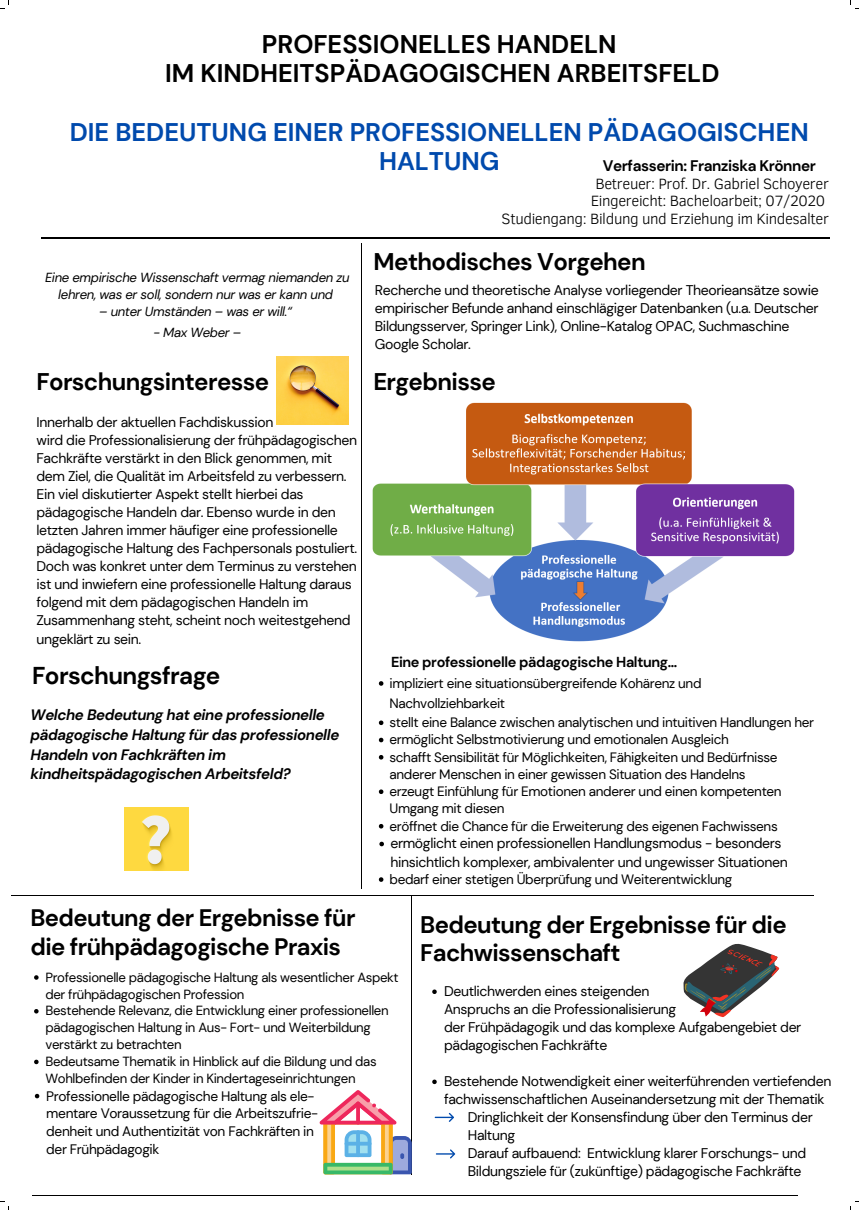
<style>
.page{position:relative;width:859px;height:1210px;background:#fff}
.page>*{position:absolute;margin:0;border:0;box-sizing:border-box;transform-origin:0 0}
.t1{font:700 25.5px "DM Sans";color:#000}
.t2{font:700 25.5px/29.2px "DM Sans";color:#004aad;text-align:center}
.t3{font:700 24.3px "DM Sans";letter-spacing:-.025em;color:#000}
.t4{font:700 24.05px "DM Sans";letter-spacing:-.025em;color:#000}
.t5{font:700 23.95px/28.5px "DM Sans";letter-spacing:-.025em;color:#000}
.t6{font:700 23.8px/28.5px "DM Sans";letter-spacing:-.025em;color:#000}
.t7{font:300 15.3px "Clear Sans";letter-spacing:-.025em;color:#000}
.t8{font:700 15.3px "DM Sans";letter-spacing:-.025em;color:#000}
.t9{font:italic 700 15.05px/19.5px "DM Sans";letter-spacing:-.025em;color:#000}
.t10{font:700 14.45px "DM Sans";letter-spacing:-.025em;color:#000}
.t11{font:14.05px/18px "DM Sans";letter-spacing:-.025em;color:#000}
.t12{font:14px/18px "DM Sans";letter-spacing:-.025em;color:#000}
.t13{font:13.75px "DM Sans";letter-spacing:-.025em;color:#000}
.t14{font:13.55px/20.4px "DM Sans";letter-spacing:-.025em;color:#000}
.t15{font:13.25px/16.9px "DM Sans";letter-spacing:-.025em;color:#000}
.t16{font:italic 13.1px/16.9px "DM Sans";letter-spacing:-.025em;color:#000;text-align:center}
</style>
<div class="page">
<hr style="left:361px;top:243px;width:1px;height:645px;background:#000">
<svg style="left:379px;top:681px;width:4px;height:4px"></svg>
<svg style="left:379px;top:720px;width:4px;height:5px"></svg>
<svg style="left:379px;top:737px;width:4px;height:5px"></svg>
<svg style="left:379px;top:755px;width:4px;height:4px"></svg>
<svg style="left:379px;top:789px;width:4px;height:4px"></svg>
<svg style="left:379px;top:824px;width:4px;height:4px"></svg>
<svg style="left:379px;top:841px;width:5px;height:5px"></svg>
<svg style="left:379px;top:877px;width:4px;height:4px"></svg>
<hr style="left:411px;top:895px;width:1px;height:279px;background:#000">
<hr style="left:11px;top:895px;width:803px;height:1px;background:#000">
<hr style="left:42px;top:237px;width:788px;height:1px;background:#000">
<hr style="left:32px;top:1194px;width:765px;height:1px;background:#000">
<svg style="left:432px;top:989px;width:5px;height:4px"></svg>
<svg style="left:432px;top:1079px;width:5px;height:4px"></svg>
<img style="left:276px;top:356px;width:72px;height:68px">
<img style="left:124px;top:807px;width:65px;height:63px">
<svg style="left:34px;top:975px;width:5px;height:4px"></svg>
<svg style="left:34px;top:1009px;width:5px;height:4px"></svg>
<svg style="left:34px;top:1059px;width:5px;height:4px"></svg>
<svg style="left:35px;top:1093px;width:4px;height:5px"></svg>
<svg style="left:435px;top:1112px;width:19px;height:9px"></svg>
<svg style="left:436px;top:1149px;width:19px;height:9px"></svg>
<svg style="left:319px;top:1090px;width:93px;height:84px"></svg>
<svg style="left:683px;top:943px;width:96px;height:73px"></svg>
<img style="left:372px;top:402px;width:423px;height:240px">
<p class="t1" style="left:262px;top:28px;width:356px">PROFESSIONELLES HANDELN</p>
<p class="t1" style="left:165px;top:57px;width:556px">IM KINDHEITSPÄDAGOGISCHEN ARBEITSFELD</p>
<p class="t2" style="left:70px;top:117px;width:740px">DIE BEDEUTUNG EINER PROFESSIONELLEN PÄDAGOGISCHEN<br>HALTUNG</p>
<p class="t8" style="left:603px;top:155px;width:214px">Verfasserin: Franziska Krönner</p>
<p class="t7" style="left:595px;top:173px;width:235px">Betreuer: Prof. Dr. Gabriel Schoyerer</p>
<p class="t7" style="left:591px;top:190px;width:236px">Eingereicht: Bacheloarbeit; 07/2020</p>
<p class="t7" style="left:502px;top:207px;width:329px">Studiengang: Bildung und Erziehung im Kindesalter</p>
<p class="t16" style="left:45px;top:269px;width:306px">Eine empirische Wissenschaft vermag niemanden zu lehren, was er soll, sondern nur was er kann und</p>
<p class="t16" style="left:99px;top:303px;width:194px">– unter Umständen – was er will.“</p>
<p class="t16" style="left:153px;top:324px;width:89px">- Max Weber –</p>
<p class="t4" style="left:36px;top:366px;width:234px">Forschungsinteresse</p>
<p class="t12" style="left:37px;top:413px;width:238px">Innerhalb der aktuellen Fachdiskussion</p>
<p class="t12" style="left:37px;top:431px;width:322px">wird die Professionalisierung der frühpädagogischen Fachkräfte verstärkt in den Blick genommen, mit dem Ziel, die Qualität im Arbeitsfeld zu verbessern.<br>Ein viel diskutierter Aspekt stellt hierbei das pädagogische Handeln dar. Ebenso wurde in den letzten Jahren immer häufiger eine professionelle pädagogische Haltung des Fachpersonals postuliert.<br>Doch was konkret unter dem Terminus zu verstehen ist und inwiefern eine professionelle Haltung daraus folgend mit dem pädagogischen Handeln im Zusammenhang steht, scheint noch weitestgehend ungeklärt zu sein.</p>
<p class="t3" style="left:32px;top:660px;width:190px">Forschungsfrage</p>
<p class="t9" style="left:31px;top:705px;width:310px">Welche Bedeutung hat eine professionelle pädagogische Haltung für das professionelle Handeln von Fachkräften im kindheitspädagogischen Arbeitsfeld?</p>
<p class="t4" style="left:374px;top:246px;width:273px">Methodisches Vorgehen</p>
<p class="t11" style="left:375px;top:281px;width:445px">Recherche und theoretische Analyse vorliegender Theorieansätze sowie empirischer Befunde anhand einschlägiger Datenbanken (u.a. Deutscher Bildungsserver, Springer Link), Online-Katalog OPAC, Suchmaschine Google Scholar.</p>
<p class="t4" style="left:373px;top:366px;width:124px">Ergebnisse</p>
<p class="t10" style="left:391px;top:652px;width:288px">Eine professionelle pädagogische Haltung...</p>
<p class="t14" style="left:389px;top:673px;width:314px">impliziert eine situationsübergreifende Kohärenz und<br>Nachvollziehbarkeit</p>
<p class="t14" style="left:389px;top:712px;width:426px">stellt eine Balance zwischen analytischen und intuitiven Handlungen her</p>
<p class="t14" style="left:389px;top:729px;width:341px">ermöglicht Selbstmotivierung und emotionalen Ausgleich</p>
<p class="t14" style="left:389px;top:746px;width:390px">schafft Sensibilität für Möglichkeiten, Fähigkeiten und Bedürfnisse</p>
<p class="t14" style="left:389px;top:781px;width:394px">erzeugt Einfühlung für Emotionen anderer und einen kompetenten</p>
<p class="t14" style="left:389px;top:815px;width:390px">eröffnet die Chance für die Erweiterung des eigenen Fachwissens</p>
<p class="t11" style="left:390px;top:834px;width:399px">ermöglicht einen professionellen Handlungsmodus - besonders hinsichtlich komplexer, ambivalenter und ungewisser Situationen</p>
<p class="t14" style="left:389px;top:869px;width:344px">bedarf einer stetigen Überprüfung und Weiterentwicklung</p>
<p class="t14" style="left:389px;top:764px;width:358px">anderer Menschen in einer gewissen Situation des Handelns</p>
<p class="t14" style="left:389px;top:798px;width:117px">Umgang mit diesen</p>
<p class="t6" style="left:31px;top:903px;width:327px">Bedeutung der Ergebnisse für die frühpädagogische Praxis</p>
<p class="t15" style="left:45px;top:968px;width:355px">Professionelle pädagogische Haltung als wesentlicher Aspekt der frühpädagogischen Profession</p>
<p class="t15" style="left:45px;top:1002px;width:345px">Bestehende Relevanz, die Entwicklung einer professionellen pädagogischen Haltung in Aus- Fort- und Weiterbildung verstärkt zu betrachten</p>
<p class="t15" style="left:45px;top:1052px;width:333px">Bedeutsame Thematik in Hinblick auf die Bildung und das<br>Wohlbefinden der Kinder in Kindertageseinrichtungen</p>
<p class="t13" style="left:46px;top:1086px;width:270px">Professionelle pädagogische Haltung als ele-</p>
<p class="t13" style="left:46px;top:1104px;width:273px">mentare Voraussetzung für die Arbeitszufrie-</p>
<p class="t13" style="left:46px;top:1121px;width:269px">denheit und Authentizität von Fachkräften in</p>
<p class="t13" style="left:46px;top:1139px;width:115px">der Frühpädagogik</p>
<p class="t5" style="left:420px;top:910px;width:368px">Bedeutung der Ergebnisse für die<br>Fachwissenschaft</p>
<p class="t12" style="left:444px;top:982px;width:207px">Deutlichwerden eines steigenden</p>
<p class="t12" style="left:444px;top:1000px;width:234px">Anspruchs an die Professionalisierung</p>
<p class="t12" style="left:444px;top:1018px;width:359px">der Frühpädagogik und das komplexe Aufgabengebiet der pädagogischen Fachkräfte</p>
<p class="t12" style="left:444px;top:1072px;width:389px">Bestehende Notwendigkeit einer weiterführenden vertiefenden fachwissenschaftlichen Auseinandersetzung mit der Thematik</p>
<p class="t12" style="left:468px;top:1108px;width:346px">Dringlichkeit der Konsensfindung über den Terminus der<br>Haltung</p>
<p class="t12" style="left:468px;top:1144px;width:340px">Darauf aufbauend: Entwicklung klarer Forschungs- und</p>
<p class="t12" style="left:468px;top:1162px;width:335px">Bildungsziele für (zukünftige) pädagogische Fachkräfte</p>
</div>
